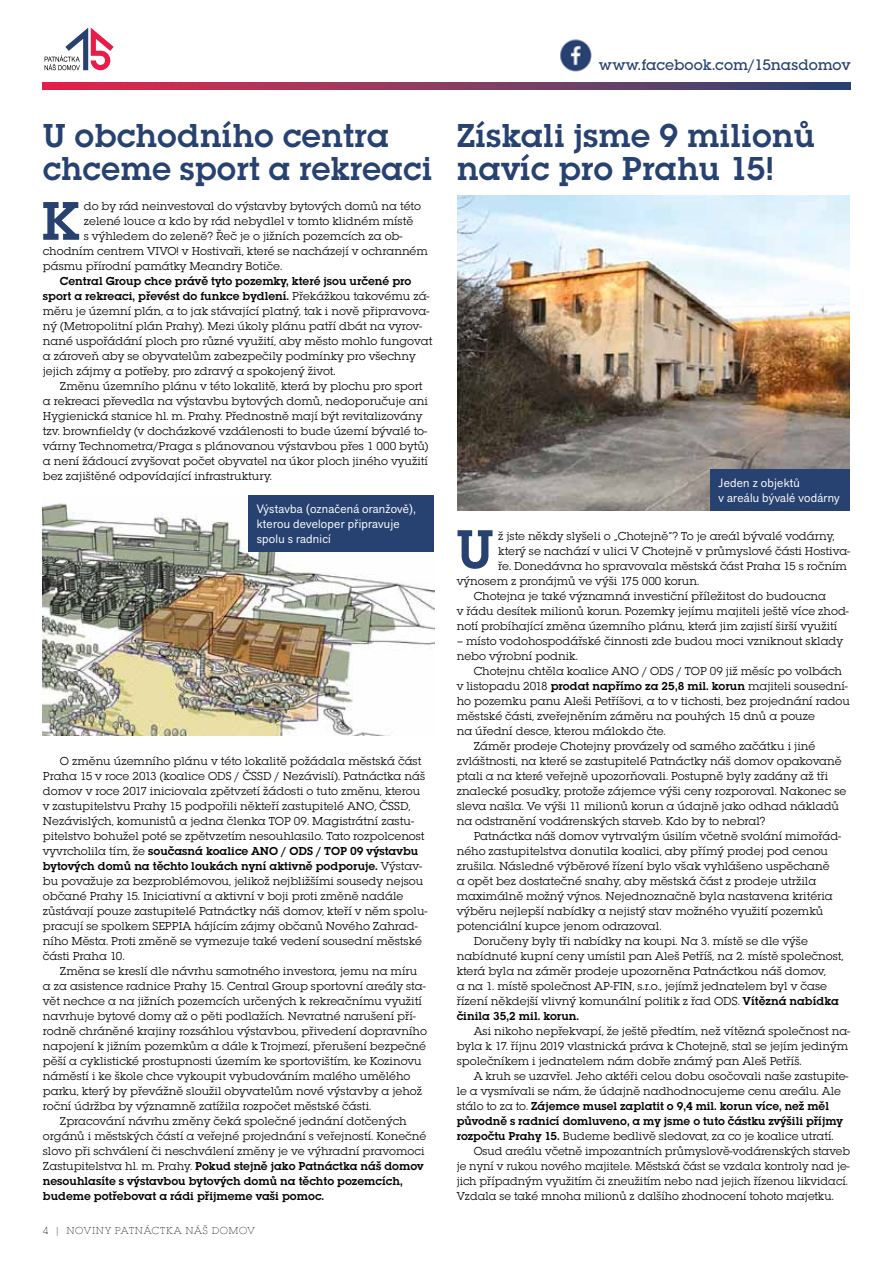
<style>
.page{position:relative;width:893px;height:1263px;background:#fff}
.page>*{position:absolute;margin:0;border:0;box-sizing:border-box;transform-origin:0 0}
.t1{font:600 56.55px "Lubalin Graph Itc TCE";color:#274170}
.t2{font:600 34.5px/33px "Lubalin Graph Itc TCE";color:#274170}
.t3{font:500 15.75px "Lubalin Gra Itc TCE";letter-spacing:-.005em;color:#274170}
.t4{font:12px/15px "Lubalin Graph Itc TCE";color:#000}
.t5{font:600 12px "Lubalin Graph Itc TCE";color:#000}
.t6{font:12px/15px "Akzid Grtsk Next";letter-spacing:.02em;color:#fff}
.t7{font:10.5px "Lubalin Gra Itc TCE Ligh";letter-spacing:.05em;color:#000}
.s1{font-weight:600}
.s2{font-weight:400}
</style>
<div class="page">
<svg style="left:45px;top:28px;width:69px;height:42px"></svg>
<img style="left:560px;top:39px;width:32px;height:33px">
<svg style="left:43px;top:83px;width:807px;height:6px;background:#89385f"></svg>
<img style="left:43px;top:503px;width:391px;height:232px">
<img style="left:457px;top:195px;width:393px;height:315px">
<div style="left:710px;top:469px;width:140px;height:41px;background:#274170"></div>
<div style="left:248px;top:495px;width:186px;height:56px;background:#274170"></div>
<h2 class="t2" style="left:43px;top:119px;width:391px">U obchodního centra chceme sport a rekreaci</h2>
<p class="t4" style="left:84px;top:199px;width:339px">do by rád neinvestoval do výstavby bytových domů na této</p>
<p class="t4" style="left:84px;top:214px;width:331px">zelené louce a kdo by rád nebydlel v tomto klidném místě</p>
<p class="t4" style="left:84px;top:229px;width:320px">s výhledem do zeleně? Řeč je o jižních pozemcích za ob-</p>
<p class="t4" style="left:43px;top:244px;width:386px">chodním centrem VIVO! v Hostivaři, které se nacházejí v ochranném</p>
<p class="t4" style="left:43px;top:259px;width:241px">pásmu přírodní památky Meandry Botiče.</p>
<p class="t4" style="left:43px;top:274px;width:391px;text-indent:17px"><span class="s1">Central Group chce právě tyto pozemky, které jsou určené pro sport a rekreaci, převést do funkce bydlení.</span> Překážkou takovému zá&shy;měru je územní plán, a to jak stávající platný, tak i nově připravova&shy;ný (Metropolitní plán Prahy). Mezi úkoly plánu patří dbát na vyrov&shy;nané uspořádání ploch pro různé využití, aby město mohlo fungovat a zároveň aby se obyvatelům zabezpečily podmínky pro všechny jejich zájmy a potřeby, pro zdravý a spokojený život.</p>
<p class="t4" style="left:43px;top:379px;width:387px;text-indent:17px">Změnu územního plánu v této lokalitě, která by plochu pro sport a rekreaci převedla na výstavbu bytových domů, nedoporučuje ani Hygienická stanice hl. m. Prahy. Přednostně mají být revitalizovány tzv. brownfieldy (v docházkové vzdálenosti to bude území bývalé to&shy;várny Technometra/Praga s plánovanou výstavbou přes 1 000 bytů) a není žádoucí zvyšovat počet obyvatel na úkor ploch jiného využití bez zajištěné odpovídající infrastruktury.</p>
<h1 class="t1" style="left:41px;top:188px;width:40px">K</h1>
<p class="t6" style="left:257px;top:501px;width:161px">Výstavba (označená oranžově), kterou developer připravuje spolu s radnicí</p>
<p class="t4" style="left:43px;top:754px;width:386px;text-indent:17px">O změnu územního plánu v této lokalitě požádala městská část Praha 15 v roce 2013 (koalice ODS / ČSSD / Nezávislí). Patnáctka náš domov v roce 2017 iniciovala zpětvzetí žádosti o tuto změnu, kterou v zastupitelstvu Prahy 15 podpořili někteří zastupitelé ANO, ČSSD, Nezávislých, komunistů a jedna členka TOP 09. Magistrátní zastu&shy;pitelstvo bohužel poté se zpětvzetím nesouhlasilo. Tato rozpolcenost vyvrcholila tím, že <span class="s1">současná koalice ANO / ODS / TOP 09 výstavbu bytových domů na těchto loukách nyní aktivně podporuje.</span> Výstav&shy;bu považuje za bezproblémovou, jelikož nejbližšími sousedy nejsou občané Prahy 15. Iniciativní a aktivní v boji proti změně nadále zůstávají pouze zastupitelé Patnáctky náš domov, kteří v něm spolu&shy;pracují se spolkem SEPPIA hájícím zájmy občanů Nového Zahrad&shy;ního Města. Proti změně se vymezuje také vedení sousední městské části Praha 10.</p>
<p class="t4" style="left:60px;top:964px;width:359px">Změna se kreslí dle návrhu samotného investora, jemu na míru</p>
<p class="t4" style="left:43px;top:979px;width:384px">a za asistence radnice Prahy 15. Central Group sportovní areály sta-</p>
<p class="t4" style="left:43px;top:994px;width:381px">vět nechce a na jižních pozemcích určených k rekreačnímu využití</p>
<p class="t4" style="left:43px;top:1009px;width:374px">navrhuje bytové domy až o pěti podlažích. Nevratné narušení pří-</p>
<p class="t4" style="left:43px;top:1024px;width:386px">rodně chráněné krajiny rozsáhlou výstavbou, přivedení dopravního</p>
<p class="t4" style="left:43px;top:1039px;width:385px">napojení k jižním pozemkům a dále k Trojmezí, přerušení bezpečné</p>
<p class="t4" style="left:43px;top:1054px;width:380px">pěší a cyklistické prostupnosti územím ke sportovištím, ke Kozinovu</p>
<p class="t4" style="left:43px;top:1069px;width:369px">náměstí i ke škole chce vykoupit vybudováním malého umělého</p>
<p class="t4" style="left:43px;top:1084px;width:381px">parku, který by převážně sloužil obyvatelům nové výstavby a jehož</p>
<p class="t4" style="left:43px;top:1099px;width:330px">roční údržba by významně zatížila rozpočet městské části.</p>
<p class="t4" style="left:60px;top:1114px;width:348px">Zpracování návrhu změny čeká společné jednání dotčených</p>
<p class="t4" style="left:43px;top:1129px;width:385px">orgánů i městských částí a veřejné projednání s veřejností. Konečné</p>
<p class="t4" style="left:43px;top:1144px;width:383px">slovo při schválení či neschválení změny je ve výhradní pravomoci</p>
<p class="t5" style="left:43px;top:1159px;width:382px"><span class="s2">Zastupitelstva hl. m. Prahy.</span> Pokud stejně jako Patnáctka náš domov</p>
<p class="t5" style="left:43px;top:1174px;width:361px">nesouhlasíte s výstavbou bytových domů na těchto pozemcích,</p>
<p class="t5" style="left:43px;top:1189px;width:283px">budeme potřebovat a rádi přijmeme vaši pomoc.</p>
<p class="t7" style="left:43px;top:1225px;width:214px">4 | NOVINY PATNÁCTKA NÁŠ DOMOV</p>
<h3 class="t3" style="left:599px;top:55px;width:253px">www.facebook.com/15nasdomov</h3>
<h2 class="t2" style="left:457px;top:119px;width:360px">Získali jsme 9 milionů navíc pro Prahu 15!</h2>
<p class="t6" style="left:719px;top:475px;width:122px">Jeden z objektů<br>v areálu bývalé vodárny</p>
<h1 class="t1" style="left:456px;top:516px;width:39px">U</h1>
<p class="t4" style="left:498px;top:529px;width:338px">ž jste někdy slyšeli o „Chotejně“? To je areál bývalé vodárny,</p>
<p class="t4" style="left:498px;top:544px;width:354px">který se nachází v ulici V Chotejně v průmyslové části Hostiva-</p>
<p class="t4" style="left:498px;top:559px;width:350px">ře. Donedávna ho spravovala městská část Praha 15 s ročním</p>
<p class="t4" style="left:457px;top:574px;width:244px">výnosem z pronájmů ve výši 175 000 korun.</p>
<p class="t4" style="left:474px;top:589px;width:354px">Chotejna je také významná investiční příležitost do budoucna</p>
<p class="t4" style="left:457px;top:604px;width:394px">v řádu desítek milionů korun. Pozemky jejímu majiteli ještě více zhod-</p>
<p class="t4" style="left:457px;top:619px;width:382px">notí probíhající změna územního plánu, která jim zajistí širší využití</p>
<p class="t4" style="left:457px;top:634px;width:388px">– místo vodohospodářské činnosti zde budou moci vzniknout sklady nebo výrobní podnik.</p>
<p class="t4" style="left:474px;top:664px;width:370px">Chotejnu chtěla koalice ANO / ODS / TOP 09 již měsíc po volbách</p>
<p class="t4" style="left:457px;top:679px;width:393px">v listopadu 2018 <span class="s1">prodat napřímo za 25,8 mil. korun</span> majiteli sousední-</p>
<p class="t4" style="left:457px;top:694px;width:395px">ho pozemku panu Aleši Petříšovi, a to v tichosti, bez projednání radou</p>
<p class="t4" style="left:457px;top:709px;width:360px">městské části, zveřejněním záměru na pouhých 15 dnů a pouze</p>
<p class="t4" style="left:457px;top:724px;width:211px">na úřední desce, kterou málokdo čte.</p>
<p class="t4" style="left:474px;top:739px;width:343px">Záměr prodeje Chotejny provázely od samého začátku i jiné</p>
<p class="t4" style="left:457px;top:754px;width:387px">zvláštnosti, na které se zastupitelé Patnáctky náš domov opakovaně</p>
<p class="t4" style="left:457px;top:769px;width:373px">ptali a na které veřejně upozorňovali. Postupně byly zadány až tři</p>
<p class="t4" style="left:457px;top:784px;width:391px">znalecké posudky, protože zájemce výši ceny rozporoval. Nakonec se</p>
<p class="t4" style="left:457px;top:799px;width:384px">sleva našla. Ve výši 11 milionů korun a údajně jako odhad nákladů</p>
<p class="t4" style="left:457px;top:814px;width:310px">na odstranění vodárenských staveb. Kdo by to nebral?</p>
<p class="t4" style="left:474px;top:829px;width:369px">Patnáctka náš domov vytrvalým úsilím včetně svolání mimořád-</p>
<p class="t4" style="left:457px;top:844px;width:373px">ného zastupitelstva donutila koalici, aby přímý prodej pod cenou</p>
<p class="t4" style="left:457px;top:859px;width:374px">zrušila. Následné výběrové řízení bylo však vyhlášeno uspěchaně</p>
<p class="t4" style="left:457px;top:874px;width:361px">a opět bez dostatečné snahy, aby městská část z prodeje utržila</p>
<p class="t4" style="left:457px;top:889px;width:378px">maximálně možný výnos. Nejednoznačně byla nastavena kritéria</p>
<p class="t4" style="left:457px;top:904px;width:368px">výběru nejlepší nabídky a nejistý stav možného využití pozemků</p>
<p class="t4" style="left:457px;top:919px;width:206px">potenciální kupce jenom odrazoval.</p>
<p class="t4" style="left:474px;top:934px;width:336px">Doručeny byly tři nabídky na koupi. Na 3. místě se dle výše</p>
<p class="t4" style="left:457px;top:949px;width:388px">nabídnuté kupní ceny umístil pan Aleš Petříš, na 2. místě společnost,</p>
<p class="t4" style="left:457px;top:964px;width:371px">která byla na záměr prodeje upozorněna Patnáctkou náš domov,</p>
<p class="t4" style="left:457px;top:979px;width:372px">a na 1. místě společnost AP-FIN, s.r.o., jejímž jednatelem byl v čase</p>
<p class="t4" style="left:457px;top:994px;width:384px">řízení někdejší vlivný komunální politik z řad ODS. <span class="s1">Vítězná nabídka</span></p>
<p class="t5" style="left:457px;top:1009px;width:124px">činila 35,2 mil. korun.</p>
<p class="t4" style="left:457px;top:1024px;width:395px;text-indent:17px">Asi nikoho nepřekvapí, že ještě předtím, než vítězná společnost na&shy;byla k 17. říjnu 2019 vlastnická práva k Chotejně, stal se jejím jediným společníkem i jednatelem nám dobře známý pan Aleš Petříš.</p>
<p class="t4" style="left:457px;top:1069px;width:393px;text-indent:17px">A kruh se uzavřel. Jeho aktéři celou dobu osočovali naše zastupite&shy;le a vysmívali se nám, že údajně nadhodnocujeme cenu areálu. Ale stálo to za to. <span class="s1">Zájemce musel zaplatit o 9,4 mil. korun více, než měl původně s radnicí domluveno, a my jsme o tuto částku zvýšili příjmy rozpočtu Prahy 15.</span> Budeme bedlivě sledovat, za co je koalice utratí.</p>
<p class="t4" style="left:457px;top:1144px;width:395px;text-indent:17px">Osud areálu včetně impozantních průmyslově-vodárenských staveb je nyní v rukou nového majitele. Městská část se vzdala kontroly nad je&shy;jich případným využitím či zneužitím nebo nad jejich řízenou likvidací.<br>Vzdala se také mnoha milionů z dalšího zhodnocení tohoto majetku.</p>
</div>
